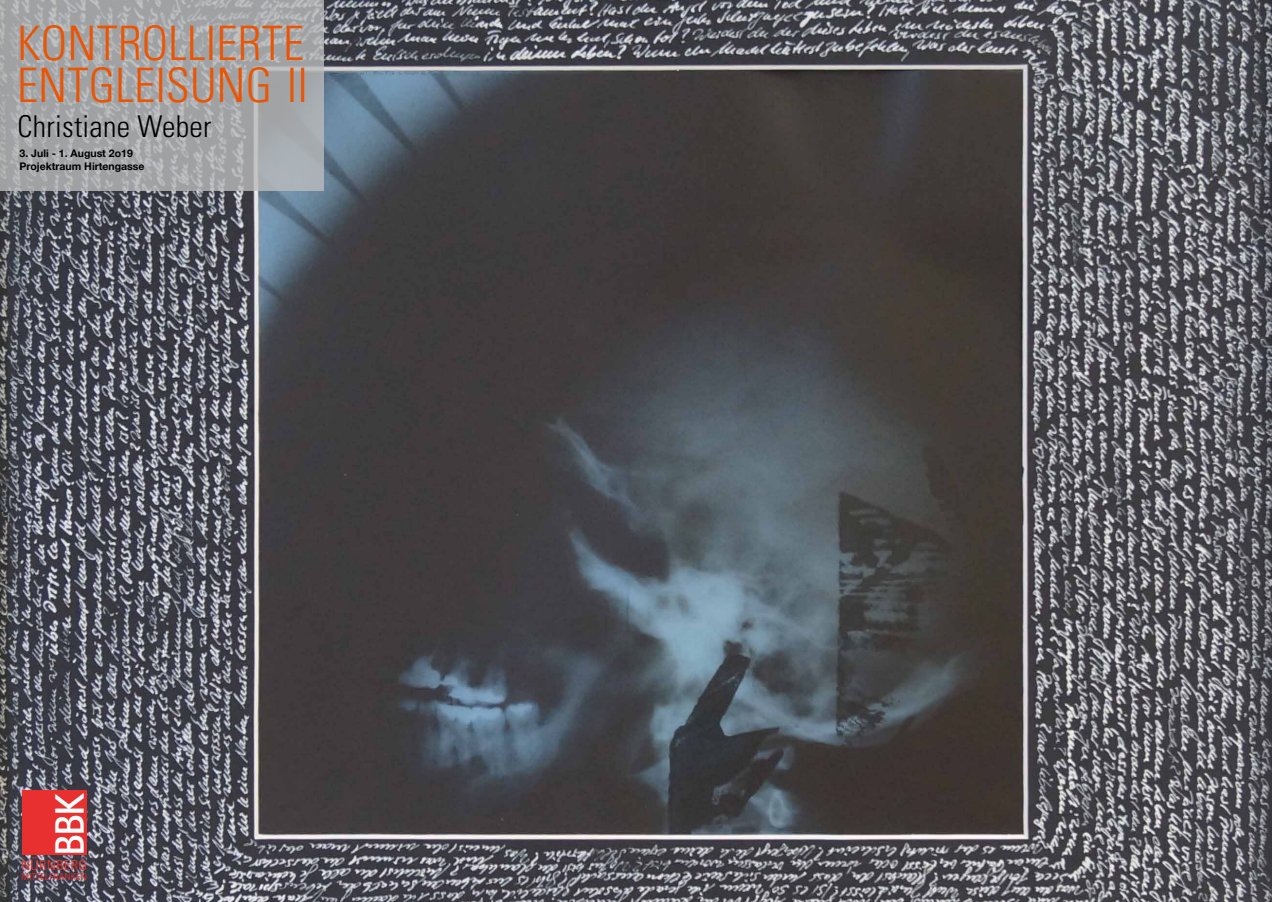
<style>
.page{position:relative;width:1272px;height:902px;background:#fff}
.page>*{position:absolute;margin:0;border:0;box-sizing:border-box;transform-origin:0 0}
.t1{font:300 condensed 47.55px/42px "Univers";letter-spacing:.005em;color:#ea5403}
.t2{font:700 41.1px "Rotis Sans Serif";color:#fff}
.t3{font:300 condensed 30px "Univers";letter-spacing:.01em;color:#000}
.t4{font:14.7px "Rotis Sans Serif";color:#e7302f}
.t5{font:700 10.5px/13.5px "Helvetica Neue";color:#000}
.t6{font:10.05px "Rotis Sans Serif";color:#e7302f}
</style>
<div class="page">
<img style="left:0;top:0;width:1271px;height:901px">
<div style="left:22px;top:790px;width:64px;height:64px;background:#e7302f"></div>
<svg style="left:0;top:0;width:324px;height:191px;background:#a7a9ab"></svg>
<h1 class="t1" style="left:17px;top:21px;width:292px">KONTROLLIERTE<br>ENTGLEISUNG II</h1>
<h3 class="t3" style="left:17px;top:108px;width:195px">Christiane Weber</h3>
<p class="t5" style="left:20px;top:147px;width:126px">3. Juli - 1. August 2o19<br>Projektraum Hirtengasse</p>
<h2 class="t2" style="left:44px;top:855px;width:64px;rotate:-90deg">BBK</h2>
<p class="t6" style="left:21px;top:870px;width:67px">MITTELFRANKEN</p>
<h3 class="t4" style="left:21px;top:856px;width:68px">NÜRNBERG</h3>
</div>
